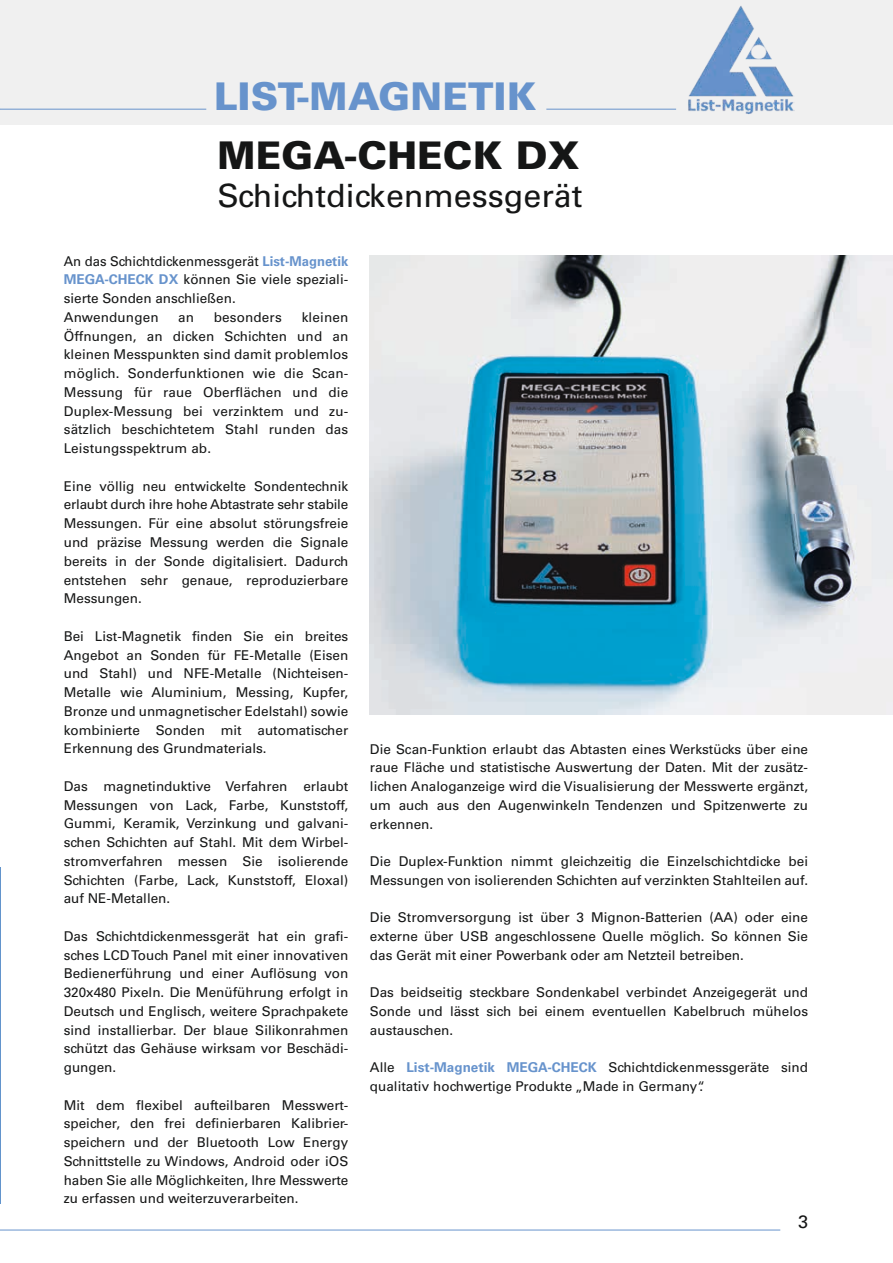
<style>
.page{position:relative;width:893px;height:1263px;background:#fff}
.page>*{position:absolute;margin:0;border:0;box-sizing:border-box;transform-origin:0 0}
.t1{font:900 38.25px "Univers LT Std";letter-spacing:.005em;color:#6793cc}
.t2{font:900 38.25px "Univers LT Std";letter-spacing:.005em;color:#151616}
.t3{font:32.1px "Univers LT Std";color:#151616}
.t4{font:18px "Univers LT Std";color:#151616}
.t5{font:13.5px/18.8px "Univers LT Std";color:#151616;text-align:justify}
.s1{font-weight:700;color:#6793cc}
</style>
<div class="page">
<hr style="left:0;top:1230px;width:780px;height:1px;background:#6793cc">
<div style="left:0;top:0;width:893px;height:124px;background:#f0f0f0"></div>
<hr style="left:0;top:109px;width:206px;height:1px;background:#6793cc">
<hr style="left:546px;top:109px;width:130px;height:1px;background:#6793cc">
<img style="left:688px;top:6px;width:107px;height:108px">
<img style="left:0;top:867px;width:1px;height:336px">
<img style="left:370px;top:256px;width:523px;height:458px">
<h1 class="t1" style="left:214px;top:72px;width:324px">LIST-MAGNETIK</h1>
<h1 class="t2" style="left:217px;top:131px;width:364px">MEGA-CHECK DX</h1>
<h2 class="t3" style="left:217px;top:177px;width:367px">Schichtdickenmessgerät</h2>
<p class="t5" style="left:64px;top:252px;width:286px;text-align:left">An das Schichtdickenmessgerät <span class="s1">List-Magnetik<br>MEGA-CHECK DX</span> können Sie viele speziali&shy;sierte Sonden anschließen.<br>Anwendungen</p>
<p class="t5" style="left:64px;top:308px;width:286px;text-indent:238px">kleinen Öffnungen, an dicken Schichten und an kleinen Messpunkten sind damit problemlos möglich. Sonderfunktionen wie die Scan-Messung für raue Oberflächen und die Duplex-Messung bei verzinktem und zu&shy;sätzlich beschichtetem Stahl runden das Leistungsspektrum ab.</p>
<p class="t5" style="left:64px;top:477px;width:286px">Eine völlig neu entwickelte Sondentechnik erlaubt durch ihre hohe Abtastrate sehr stabile Messungen. Für eine absolut störungsfreie und präzise Messung werden die Signale bereits in der Sonde digitalisiert. Dadurch entstehen sehr genaue, reproduzierbare Messungen.</p>
<p class="t5" style="left:64px;top:627px;width:286px">Bei List-Magnetik finden Sie ein breites Angebot an Sonden für FE-Metalle (Eisen und Stahl) und NFE-Metalle (Nichteisen-Metalle wie Aluminium, Messing, Kupfer, Bronze und unmagnetischer Edelstahl) sowie kombinierte Sonden mit automatischer Erkennung des Grundmaterials.</p>
<p class="t5" style="left:64px;top:777px;width:286px">Das magnetinduktive Verfahren erlaubt Messungen von Lack, Farbe, Kunststoff, Gummi, Keramik, Verzinkung und galvani&shy;schen Schichten auf Stahl. Mit dem Wirbel&shy;stromverfahren messen Sie isolierende Schichten (Farbe, Lack, Kunststoff, Eloxal) auf NE-Metallen.</p>
<p class="t5" style="left:64px;top:927px;width:286px">Das Schichtdickenmessgerät hat ein grafi&shy;sches LCD Touch Panel mit einer innovativen Bedienerführung und einer Auflösung von 320x480 Pixeln. Die Menüführung erfolgt in Deutsch und Englisch, weitere Sprachpakete sind installierbar. Der blaue Silikonrahmen schützt das Gehäuse wirksam vor Beschädi&shy;gungen.</p>
<p class="t5" style="left:64px;top:1095px;width:286px">Mit dem flexibel aufteilbaren Messwert&shy;speicher, den frei definierbaren Kalibrier&shy;speichern und der Bluetooth Low Energy Schnittstelle zu Windows, Android oder iOS haben Sie alle Möglichkeiten, Ihre Messwerte zu erfassen und weiterzuverarbeiten.</p>
<p class="t5" style="left:178px;top:308px;width:17px">an</p>
<p class="t5" style="left:214px;top:308px;width:70px">besonders</p>
<p class="t5" style="left:370px;top:739px;width:440px">Die Scan-Funktion erlaubt das Abtasten eines Werkstücks über eine raue Fläche und statistische Auswertung der Daten. Mit der zusätz&shy;lichen Analoganzeige wird die Visualisierung der Messwerte ergänzt, um auch aus den Augenwinkeln Tendenzen und Spitzenwerte zu erkennen.</p>
<p class="t5" style="left:370px;top:852px;width:440px">Die Duplex-Funktion nimmt gleichzeitig die Einzelschichtdicke bei<br>Messungen von isolierenden Schichten auf verzinkten Stahlteilen auf.</p>
<p class="t5" style="left:370px;top:908px;width:440px">Die Stromversorgung ist über 3 Mignon-Batterien (AA) oder eine externe über USB angeschlossene Quelle möglich. So können Sie das Gerät mit einer Powerbank oder am Netzteil betreiben.</p>
<p class="t5" style="left:370px;top:983px;width:440px">Das beidseitig steckbare Sondenkabel verbindet Anzeigegerät und Sonde und lässt sich bei einem eventuellen Kabelbruch mühelos austauschen.</p>
<p class="t5" style="left:370px;top:1058px;width:440px">Alle <span class="s1">List-Magnetik MEGA-CHECK</span> Schichtdickenmessgeräte sind qualitativ hochwertige Produkte „Made in Germany“.</p>
<h3 class="t4" style="left:798px;top:1211px;width:12px">3</h3>
</div>
